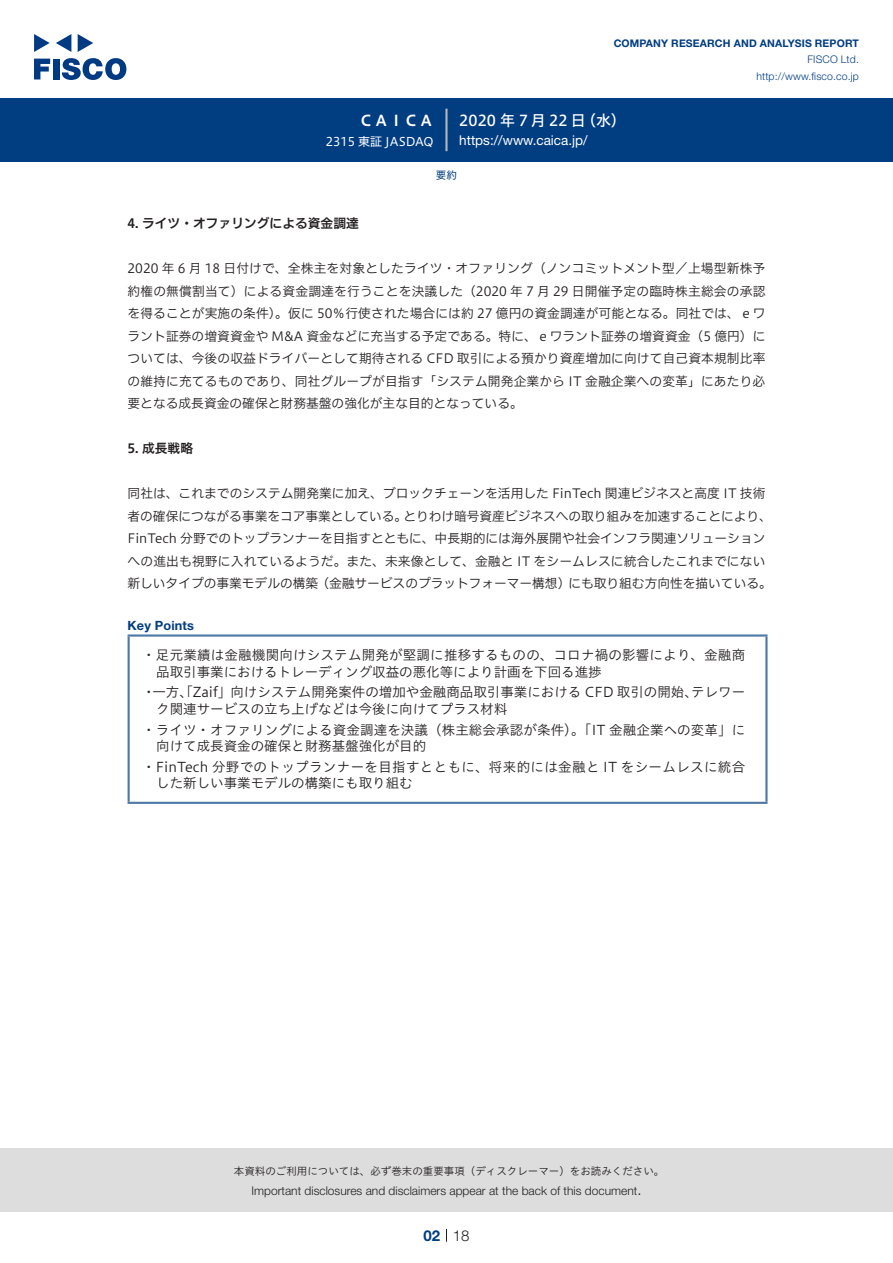
<style>
.page{position:relative;width:893px;height:1263px;background:#fff}
.page>*{position:absolute;margin:0;border:0;box-sizing:border-box;transform-origin:0 0}
.t1{font:15px "Hiragino UD Sans F Std N W5";letter-spacing:.2em;color:#fff}
.t2{font:15px "Hiragino UD Sans F Std N W6";color:#fff}
.t3{font:300 15px "Helvetica Neue LT Std";color:#231f20}
.t4{font:700 15px "Helvetica Neue LT Std";color:#003d81}
.t5{font:13.5px/16.5px "Hiragino UD Sans Std W3";color:#231f20}
.t6{font:13.5px/20.7px "Hiragino UD Sans Std W3";letter-spacing:.025em;color:#231f20}
.t7{font:13.5px "Helvetica Neue LT Std";color:#fff}
.t8{font:12.75px/22.5px "Hiragino UD Sans F Std N W3";color:#231f20;text-align:justify}
.t9{font:12.75px "Hiragino UD Sans F Std N W6";color:#231f20}
.t10{font:700 12.75px "Helvetica Neue LT Std";letter-spacing:.015em;color:#003d81}
.t11{font:300 12px "Helvetica Neue LT Std";color:#231f20}
.t12{font:12px "Hiragino UD Sans F Std N W4";color:#fff}
.t13{font:10.5px "Hiragino UD Sans Std W3";color:#231f20}
.t14{font:700 10.5px "Helvetica Neue LT Std";letter-spacing:.015em;color:#003d81}
.t15{font:300 10.5px/16.5px "Helvetica Neue LT Std";letter-spacing:.015em;color:#003d81;text-align:right}
.t16{font:10.5px "Hiragino UD Sans F Std N W4";color:#003d81}
</style>
<div class="page">
<div style="left:0;top:1148px;width:893px;height:64px;background:#ddd"></div>
<svg style="left:34px;top:59px;width:16px;height:20px"></svg>
<div style="left:53px;top:59px;width:6px;height:20px;background:#003a83"></div>
<svg style="left:62px;top:58px;width:64px;height:22px"></svg>
<svg style="left:34px;top:34px;width:16px;height:18px"></svg>
<svg style="left:78px;top:34px;width:15px;height:18px"></svg>
<svg style="left:56px;top:34px;width:15px;height:18px"></svg>
<div style="left:0;top:98px;width:893px;height:64px;background:#003d81"></div>
<hr style="left:445px;top:109px;width:3px;height:42px;background:#b5b5b6">
<svg style="left:446px;top:1229px;width:1px;height:13px"></svg>
<hr style="left:128px;top:637px;width:2px;height:165px;background:#4d77a7">
<hr style="left:128px;top:634px;width:639px;height:3px;background:#4d77a7">
<hr style="left:765px;top:637px;width:2px;height:165px;background:#4d77a7">
<hr style="left:128px;top:802px;width:639px;height:2px;background:#4d77a7">
<p class="t2" style="left:359px;top:109px;width:77px">ＣＡＩＣＡ</p>
<p class="t12" style="left:326px;top:132px;width:109px">2315 東証 JASDAQ</p>
<p class="t14" style="left:614px;top:37px;width:247px">COMPANY RESEARCH AND ANALYSIS REPORT</p>
<p class="t15" style="left:756px;top:51px;width:104px">FISCO Ltd. http://www.fisco.co j p.</p>
<p class="t1" style="left:581px;top:109px;width:46px">（水(</p>
<p class="t1" style="left:459px;top:109px;width:128px">2020年7月22日</p>
<p class="t7" style="left:459px;top:132px;width:130px">https://www.caica j p. /</p>
<p class="t16" style="left:436px;top:167px;width:22px">要約</p>
<p class="t9" style="left:128px;top:214px;width:233px">4. ライツ・オファリングによる資金調達</p>
<p class="t8" style="left:128px;top:256px;width:639px">2020 年 6 月 18 日付けで、全株主を対象としたライツ・オファリング（ノンコミットメント型／上場型新株予約権の無償割当て）による資金調達を行うことを決議した（2020 年 7 月 29 日開催予定の臨時株主総会の承認を得ることが実施の条件）。仮に 50％行使された場合には約 27 億円の資金調達が可能となる。同社では、ｅワラント証券の増資資金や M&amp;A 資金などに充当する予定である。特に、ｅワラント証券の増資資金（5 億円）については、今後の収益ドライバーとして期待される CFD 取引による預かり資産増加に向けて自己資本規制比率の維持に充てるものであり、同社グループが目指す「システム開発企業から IT 金融企業への変革」にあたり必要となる成長資金の確保と財務基盤の強化が主な目的となっている。</p>
<p class="t9" style="left:128px;top:439px;width:67px">5. 成長戦略</p>
<p class="t8" style="left:403px;top:481px;width:370px;text-indent:-276px">同社は、これまでのシステム開発業に加え、ブロックチェーンを活用した FinTech 関連ビジネスと高度 IT 技術とりわけ暗号資産ビジネスへの取り組みを加速することにより、</p>
<p class="t8" style="left:128px;top:504px;width:281px">者の確保につながる事業をコア事業としている。</p>
<p class="t8" style="left:128px;top:526px;width:639px">FinTech 分野でのトップランナーを目指すとともに、中長期的には海外展開や社会インフラ関連ソリューション</p>
<p class="t8" style="left:128px;top:549px;width:639px">への進出も視野に入れているようだ。また、未来像として、金融と IT をシームレスに統合したこれまでにない</p>
<p class="t8" style="left:568px;top:571px;width:205px">にも取り組む方向性を描いている。</p>
<p class="t8" style="left:128px;top:571px;width:192px">新しいタイプの事業モデルの構築</p>
<p class="t10" style="left:128px;top:618px;width:68px">Key Points</p>
<p class="t5" style="left:156px;top:646px;width:590px;text-indent:-14px">・足元業績は金融機関向けシステム開発が堅調に推移するものの、コロナ禍の影響により、金融商品取引事業におけるトレーディング収益の悪化等により計画を下回る進捗</p>
<p class="t5" style="left:691px;top:683px;width:55px">テレワー</p>
<p class="t8" style="left:316px;top:571px;width:256px">（金融サービスのプラットフォーマー構想）</p>
<p class="t5" style="left:152px;top:683px;width:547px">一方、「Zaif」向けシステム開発案件の増加や金融商品取引事業における CFD 取引の開始、</p>
<p class="t5" style="left:142px;top:683px;width:15px">・</p>
<p class="t5" style="left:142px;top:698px;width:604px;line-height:20.7px;text-indent:14px">ク関連サービスの立ち上げなどは今後に向けてプラス材料<br>・ライツ・オファリングによる資金調達を決議（株主総会承認が条件）。「IT 金融企業への変革」に</p>
<p class="t6" style="left:142px;top:735px;width:605px;text-indent:14px">向けて成長資金の確保と財務基盤強化が目的<br>・FinTech 分野でのトップランナーを目指すとともに、将来的には金融と IT をシームレスに統合</p>
<p class="t5" style="left:156px;top:774px;width:258px">した新しい事業モデルの構築にも取り組む</p>
<p class="t13" style="left:234px;top:1163px;width:432px">本資料のご利用については、必ず巻末の重要事項（ディスクレーマー）をお読みください。</p>
<p class="t3" style="left:637px;top:1180px;width:6px">.</p>
<p class="t11" style="left:251px;top:1183px;width:387px">Important disclosures and disclaimers appear at the back of this document</p>
<p class="t4" style="left:423px;top:1226px;width:18px">02</p>
<p class="t3" style="left:453px;top:1226px;width:18px">18</p>
</div>
